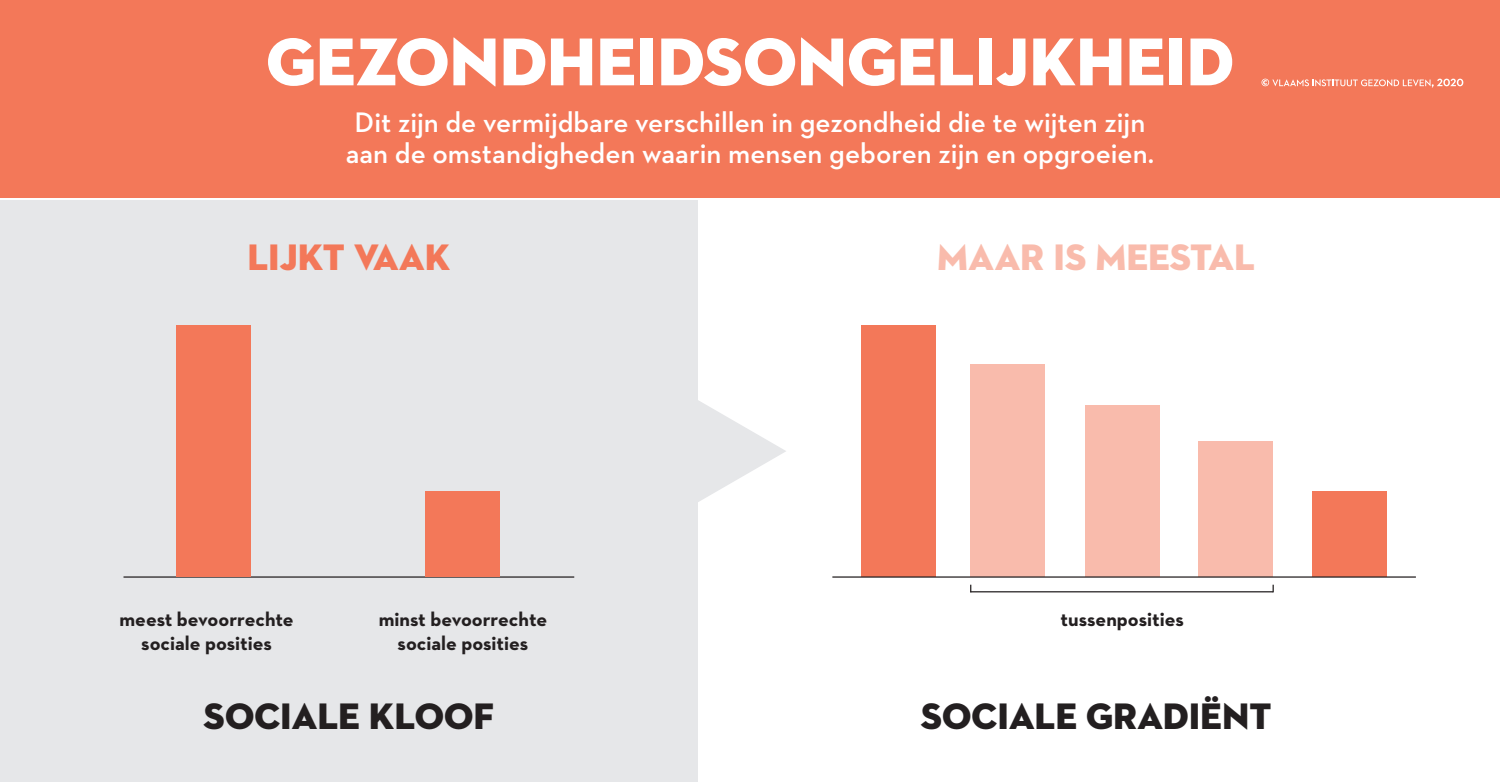
<style>
.page{position:relative;width:1500px;height:783px;background:#fff}
.page>*{position:absolute;margin:0;border:0;box-sizing:border-box;transform-origin:0 0}
.t1{font:68.75px "Neutraface 2 Display Titling";color:#fff}
.t2{font:37.5px "Neutraface 2 Display Titling";color:#231f20}
.t3{font:37.5px "Neutraface 2 Display Titling";color:rgb(243 120 89/.5)}
.t4{font:37.5px "Neutraface 2 Display Titling";color:#f37859}
.t5{font:600 28.75px/31.2px "Neutraface 2 Text";color:#fff;text-align:center}
.t6{font:700 20px/24px "Neutraface 2 Text";color:#231f20;text-align:center}
</style>
<div class="page">
<div style="left:0;top:200px;width:698px;height:580px;background:#e6e7e9"></div>
<hr style="left:124px;top:576px;width:450px;height:1px;background:#231f20">
<div style="left:861px;top:325px;width:75px;height:251px;background:#f37859"></div>
<div style="left:970px;top:365px;width:75px;height:211px;background:#f9bbac"></div>
<div style="left:1085px;top:405px;width:74px;height:171px;background:#f9bbac"></div>
<div style="left:1199px;top:441px;width:74px;height:135px;background:#f9bbac"></div>
<div style="left:1312px;top:491px;width:75px;height:85px;background:#f37859"></div>
<div style="left:176px;top:325px;width:74px;height:251px;background:#f37859"></div>
<div style="left:426px;top:491px;width:74px;height:85px;background:#f37859"></div>
<hr style="left:832px;top:576px;width:584px;height:1px;background:#231f20">
<svg style="left:698px;top:400px;width:88px;height:102px"></svg>
<div style="left:0;top:0;width:1500px;height:197px;background:#f37859"></div>
<svg style="left:1262px;top:79px;width:201px;height:8px"></svg>
<hr style="left:970px;top:591px;width:303px;height:1px;background:#231f20">
<h1 class="t1" style="left:266px;top:19px;width:969px">GEZONDHEIDSONGELIJKHEID</h1>
<p class="t5" style="left:346px;top:106px;width:810px">Dit zijn de vermijdbare verschillen in gezondheid die te wijten zijn aan de omstandigheden waarin mensen geboren zijn en opgroeien.</p>
<h2 class="t4" style="left:247px;top:234px;width:205px">LIJKT VAAK</h2>
<h2 class="t3" style="left:937px;top:234px;width:319px">MAAR IS MEESTAL</h2>
<p class="t6" style="left:119px;top:606px;width:176px">meest bevoorrechte sociale posities</p>
<p class="t6" style="left:379px;top:606px;width:170px">minst bevoorrechte sociale posities</p>
<p class="t6" style="left:1061px;top:606px;width:125px">tussenposities</p>
<h2 class="t2" style="left:204px;top:692px;width:292px">SOCIALE KLOOF</h2>
<h2 class="t2" style="left:921px;top:692px;width:352px">SOCIALE GRADIËNT</h2>
</div>
